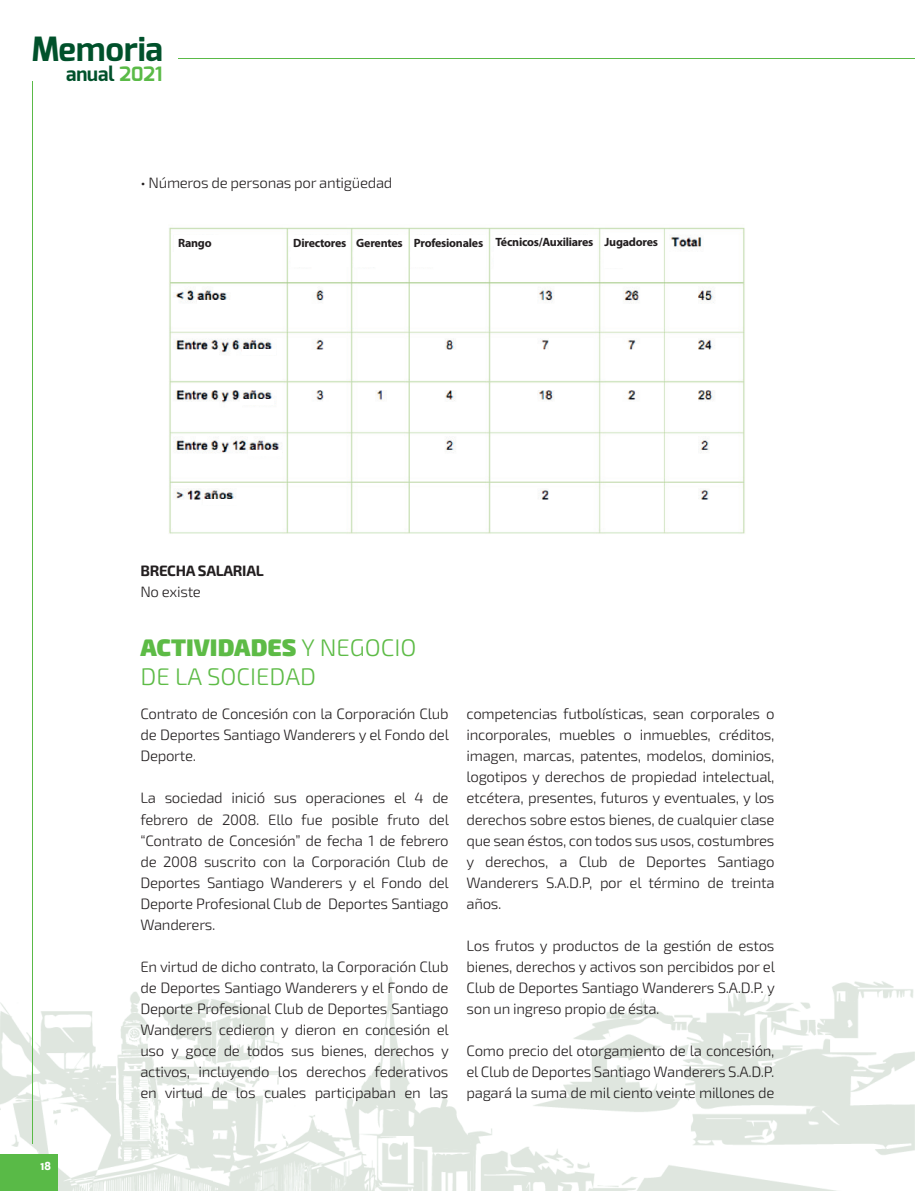
<style>
.page{position:relative;width:915px;height:1191px;background:#fff}
.page>*{position:absolute;margin:0;border:0;box-sizing:border-box;transform-origin:0 0}
.t1{font:700 33.3px "Exo";color:#00512b}
.t2{font:300 24px/28.8px "Exo 2";color:#5dbb46}
.t3{font:700 19.65px "Exo";color:#00512b}
.t4{font:300 15px/21px "Exo 2";letter-spacing:-.02em;color:#231f20;text-align:justify}
.t5{font:700 15px "Exo 2";letter-spacing:-.02em;color:#231f20}
.t6{font:700 12px "Myriad Pro";letter-spacing:-.02em;color:#231f20}
.t7{font:700 10.8px "Apex New";color:#fff}
.s1{color:#5aba47}
.s2{font-weight:900}
</style>
<div class="page">
<img style="left:0;top:991px;width:214px;height:200px">
<img style="left:700px;top:981px;width:214px;height:210px">
<img style="left:214px;top:977px;width:486px;height:214px">
<div style="left:0;top:1154px;width:58px;height:37px;background:#59ba47"></div>
<hr style="left:179px;top:59px;width:735px;height:1px;background:#5aba47">
<hr style="left:32px;top:82px;width:1px;height:1062px;background:#5aba47">
<img style="left:169px;top:227px;width:576px;height:307px">
<div style="left:197px;top:300px;width:33px;height:5px;background:#fff"></div>
<div style="left:242px;top:349px;width:33px;height:6px;background:#fff"></div>
<div style="left:240px;top:399px;width:33px;height:6px;background:#fff"></div>
<div style="left:248px;top:450px;width:33px;height:5px;background:#fff"></div>
<div style="left:203px;top:499px;width:33px;height:6px;background:#fff"></div>
<div style="left:175px;top:235px;width:100px;height:31px;background:#fff"></div>
<div style="left:291px;top:235px;width:57px;height:31px;background:#fff"></div>
<div style="left:354px;top:235px;width:53px;height:31px;background:#fff"></div>
<div style="left:410px;top:235px;width:75px;height:31px;background:#fff"></div>
<div style="left:494px;top:235px;width:103px;height:35px;background:#fff"></div>
<div style="left:603px;top:233px;width:58px;height:34px;background:#fff"></div>
<h1 class="t1" style="left:31px;top:28px;width:133px">Memoria</h1>
<h3 class="t3" style="left:66px;top:61px;width:98px">anual <span class="s1">2021</span></h3>
<p class="t4" style="left:140px;top:172px;width:253px">• Números de personas por antigüedad</p>
<p class="t6" style="left:178px;top:235px;width:35px">Rango</p>
<p class="t6" style="left:293px;top:235px;width:366px">Directores Gerentes Profesionales Técnicos/Auxiliares Jugadores</p>
<p class="t5" style="left:140px;top:562px;width:125px">BRECHA SALARIAL</p>
<p class="t4" style="left:140px;top:582px;width:62px">No existe</p>
<p class="t7" style="left:41px;top:1157px;width:12px">18</p>
<h2 class="t2" style="left:140px;top:634px;width:277px"><span class="s2">ACTIVIDADES</span> Y NEGOCIO<br>DE LA SOCIEDAD</h2>
<p class="t4" style="left:140px;top:704px;width:310px">Contrato de Concesión con la Corporación Club de Deportes Santiago Wanderers y el Fondo del Deporte.</p>
<p class="t4" style="left:140px;top:788px;width:310px">La sociedad inició sus operaciones el 4 de febrero de 2008. Ello fue posible fruto del “Contrato de Concesión” de fecha 1 de febrero de 2008 suscrito con la Corporación Club de Deportes Santiago Wanderers y el Fondo del Deporte Profesional Club de Deportes Santiago Wanderers.</p>
<p class="t4" style="left:140px;top:956px;width:310px">En virtud de dicho contrato, la Corporación Club de Deportes Santiago Wanderers y el Fondo de Deporte Profesional Club de Deportes Santiago Wanderers cedieron y dieron en concesión el uso y goce de todos sus bienes, derechos y activos, incluyendo los derechos federativos en virtud de los cuales participaban en las</p>
<p class="t4" style="left:466px;top:704px;width:309px">competencias futbolísticas, sean corporales o incorporales, muebles o inmuebles, créditos, imagen, marcas, patentes, modelos, dominios, logotipos y derechos de propiedad intelectual, etcétera, presentes, futuros y eventuales, y los derechos sobre estos bienes, de cualquier clase que sean éstos, con todos sus usos, costumbres y derechos, a Club de Deportes Santiago Wanderers S.A.D.P, por el término de treinta años.</p>
<p class="t4" style="left:466px;top:935px;width:310px">Los frutos y productos de la gestión de estos bienes, derechos y activos son percibidos por el Club de Deportes Santiago Wanderers S.A.D.P. y son un ingreso propio de ésta.</p>
<p class="t4" style="left:466px;top:1040px;width:309px">Como precio del otorgamiento de la concesión, el Club de Deportes Santiago Wanderers S.A.D.P. pagará la suma de mil ciento veinte millones de</p>
</div>
